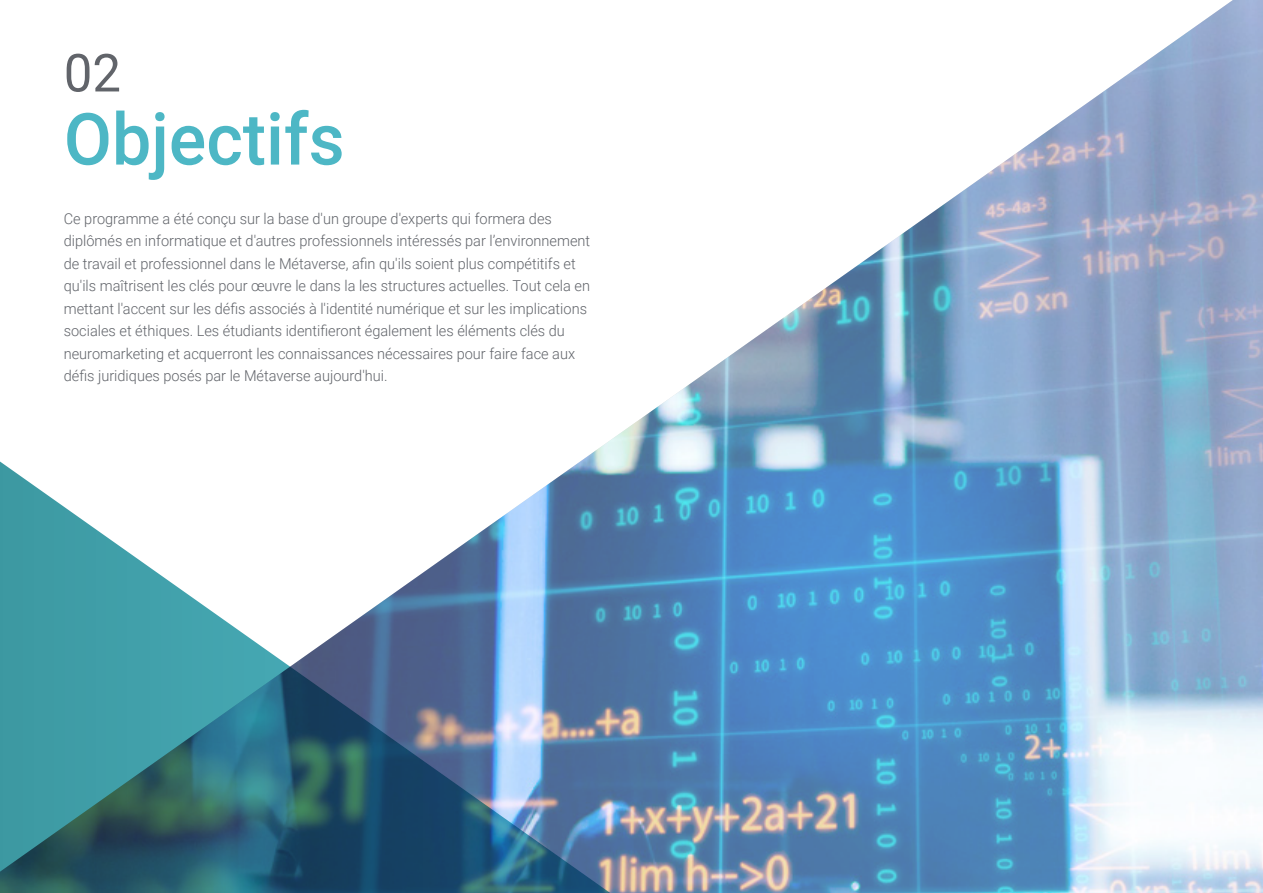
<style>
.page{position:relative;width:1263px;height:893px;background:#fff}
.page>*{position:absolute;margin:0;border:0;box-sizing:border-box;transform-origin:0 0}
.t1{font:500 72px "Roboto";color:#4db7c5}
.t2{font:52.5px "Roboto";color:#61646a}
.t3{font:300 15px/22.5px "Roboto";color:#61646a}
</style>
<div class="page">
<img style="left:602px;top:0;width:661px;height:893px">
<svg style="left:0;top:446px;width:640px;height:447px"></svg>
<h2 class="t2" style="left:64px;top:36px;width:59px">02</h2>
<h1 class="t1" style="left:64px;top:89px;width:282px">Objectifs</h1>
<p class="t3" style="left:64px;top:207px;width:528px">Ce programme a été conçu sur la base d'un groupe d'experts qui formera des diplômés en informatique et d'autres professionnels intéressés par l’environnement de travail et professionnel dans le Métaverse, afin qu'ils soient plus compétitifs et qu'ils maîtrisent les clés pour œuvre le dans la les structures actuelles. Tout cela en mettant l'accent sur les défis associés à l'identité numérique et sur les implications sociales et éthiques. Les étudiants identifieront également les éléments clés du neuromarketing et acquerront les connaissances nécessaires pour faire face aux défis juridiques posés par le Métaverse aujourd'hui.</p>
</div>
